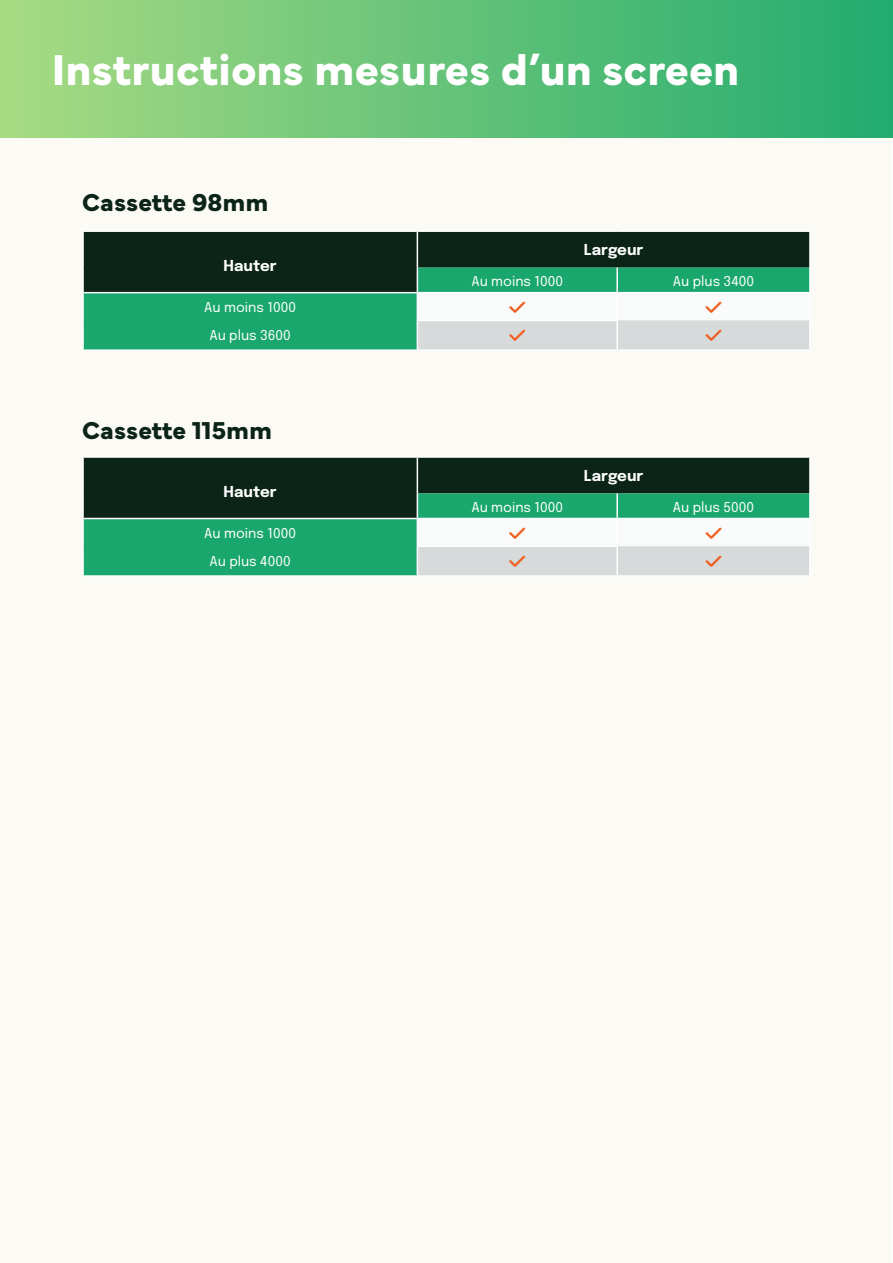
<style>
.page{position:relative;width:893px;height:1263px;background:#fff}
.page>*{position:absolute;margin:0;border:0;box-sizing:border-box;transform-origin:0 0}
.t1{font:700 45px "Mundial";color:#fff}
.t2{font:700 25.5px "Mundial";color:#0c2417}
.t3{font:700 15px "Epilogue";color:#fff}
.t4{font:13.5px "Epilogue";color:#fff}
</style>
<div class="page">
<div style="left:1px;top:1px;width:891px;height:1261px;background:#fbfaf5"></div>
<hr style="left:809px;top:232px;width:2px;height:36px;background:#fff">
<hr style="left:82px;top:292px;width:335px;height:1px;background:#fff">
<hr style="left:417px;top:230px;width:200px;height:2px;background:#fff">
<hr style="left:617px;top:230px;width:194px;height:2px;background:#fff">
<hr style="left:809px;top:268px;width:2px;height:24px;background:#fff">
<hr style="left:417px;top:349px;width:200px;height:2px;background:#fff">
<hr style="left:617px;top:292px;width:194px;height:1px;background:#fff">
<hr style="left:809px;top:293px;width:2px;height:27px;background:#fff">
<hr style="left:809px;top:320px;width:2px;height:29px;background:#fff">
<hr style="left:617px;top:349px;width:194px;height:2px;background:#fff">
<hr style="left:82px;top:230px;width:335px;height:2px;background:#fff">
<hr style="left:82px;top:232px;width:2px;height:36px;background:#fff">
<hr style="left:82px;top:268px;width:2px;height:24px;background:#fff">
<hr style="left:82px;top:293px;width:2px;height:27px;background:#fff">
<hr style="left:82px;top:320px;width:2px;height:29px;background:#fff">
<hr style="left:82px;top:349px;width:335px;height:2px;background:#fff">
<hr style="left:809px;top:458px;width:2px;height:35px;background:#fff">
<hr style="left:82px;top:518px;width:335px;height:1px;background:#fff">
<hr style="left:417px;top:456px;width:200px;height:2px;background:#fff">
<hr style="left:617px;top:456px;width:194px;height:2px;background:#fff">
<hr style="left:809px;top:493px;width:2px;height:25px;background:#fff">
<hr style="left:417px;top:575px;width:200px;height:2px;background:#fff">
<hr style="left:617px;top:518px;width:194px;height:1px;background:#fff">
<hr style="left:809px;top:519px;width:2px;height:27px;background:#fff">
<hr style="left:809px;top:546px;width:2px;height:29px;background:#fff">
<hr style="left:617px;top:575px;width:194px;height:2px;background:#fff">
<hr style="left:82px;top:456px;width:335px;height:2px;background:#fff">
<hr style="left:82px;top:458px;width:2px;height:35px;background:#fff">
<hr style="left:82px;top:493px;width:2px;height:25px;background:#fff">
<hr style="left:82px;top:519px;width:2px;height:27px;background:#fff">
<hr style="left:82px;top:546px;width:2px;height:29px;background:#fff">
<hr style="left:82px;top:575px;width:335px;height:2px;background:#fff">
<div style="left:0;top:0;width:893px;height:137px;background:linear-gradient(to right,#a8da83,#22ab6e)"></div>
<svg style="left:83px;top:231px;width:727px;height:119px;background:#4f876f"></svg>
<svg style="left:83px;top:457px;width:727px;height:119px;background:#4f876f"></svg>
<p class="t1" style="left:52px;top:34px;width:689px">Instructions mesures d’un screen</p>
<p class="t2" style="left:82px;top:182px;width:188px">Cassette 98mm</p>
<p class="t3" style="left:224px;top:254px;width:55px">Hauter</p>
<p class="t4" style="left:204px;top:298px;width:93px">Au moins 1000</p>
<p class="t4" style="left:209px;top:326px;width:83px">Au plus 3600</p>
<p class="t2" style="left:82px;top:410px;width:191px">Cassette 115mm</p>
<p class="t3" style="left:224px;top:480px;width:55px">Hauter</p>
<p class="t4" style="left:204px;top:524px;width:93px">Au moins 1000</p>
<p class="t4" style="left:210px;top:551px;width:83px">Au plus 4000</p>
<p class="t3" style="left:584px;top:238px;width:61px">Largeur</p>
<p class="t4" style="left:471px;top:271px;width:93px">Au moins 1000</p>
<p class="t4" style="left:673px;top:271px;width:83px">Au plus 3400</p>
<p class="t3" style="left:584px;top:464px;width:61px">Largeur</p>
<p class="t4" style="left:471px;top:497px;width:93px">Au moins 1000</p>
<p class="t4" style="left:673px;top:497px;width:83px">Au plus 5000</p>
</div>
